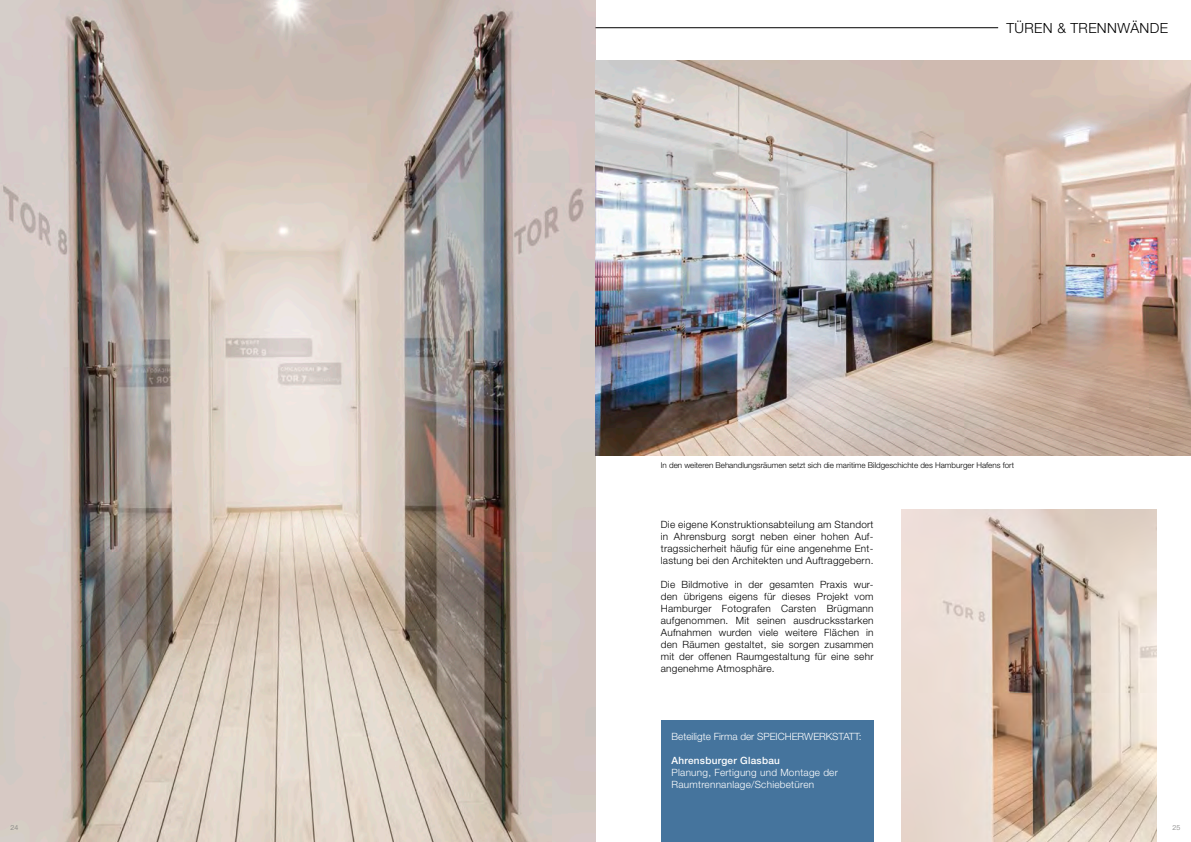
<style>
.page{position:relative;width:1191px;height:842px;background:#fff}
.page>*{position:absolute;margin:0;border:0;box-sizing:border-box;transform-origin:0 0}
.t1{font:300 14px "Helvetica Neue";letter-spacing:.025em;color:#000}
.t2{font:300 10px/12px "Helvetica Neue";letter-spacing:.025em;color:#000;text-align:justify}
.t3{font:300 10px/12px "Helvetica Neue";letter-spacing:.025em;color:#fff}
.t4{font:300 10px "Helvetica Neue";color:#fff}
.t5{font:500 10px "Helvetica Neue";letter-spacing:.025em;color:#fff}
.t6{font:300 8px "Helvetica Neue";color:#000}
.t7{font:300 7px "Helvetica Neue";color:#7b7b7b}
</style>
<div class="page">
<img style="left:0;top:0;width:595px;height:842px">
<img style="left:901px;top:509px;width:256px;height:333px">
<img style="left:595px;top:60px;width:596px;height:395px">
<hr style="left:595px;top:27px;width:403px;height:1px;background:#000">
<div style="left:660px;top:720px;width:213px;height:122px;background:#45749d"></div>
<p class="t7" style="left:10px;top:823px;width:9px">24</p>
<h1 class="t1" style="left:1006px;top:19px;width:163px">TÜREN &amp; TRENNWÄNDE</h1>
<p class="t6" style="left:661px;top:460px;width:355px">In den weiteren Behandlungsräumen setzt sich die maritime Bildgeschichte des Hamburger Hafens fort</p>
<p class="t2" style="left:661px;top:518px;width:214px">Die eigene Konstruktionsabteilung am Standort in Ahrensburg sorgt neben einer hohen Auf&shy;tragssicherheit häufig für eine angenehme Ent&shy;lastung bei den Architekten und Auftraggebern.</p>
<p class="t2" style="left:661px;top:578px;width:214px">Die Bildmotive in der gesamten Praxis wur&shy;den übrigens eigens für dieses Projekt vom Hamburger Fotografen Carsten Brügmann aufgenommen. Mit seinen ausdrucksstarken Aufnahmen wurden viele weitere Flächen in den Räumen gestaltet, sie sorgen zusammen mit der offenen Raumgestaltung für eine sehr angenehme Atmosphäre.</p>
<p class="t4" style="left:671px;top:730px;width:191px">Beteiligte Firma der SPEICHERWERKSTATT:</p>
<p class="t5" style="left:671px;top:754px;width:110px">Ahrensburger Glasbau</p>
<p class="t3" style="left:671px;top:766px;width:168px">Planung, Fertigung und Montage der<br>Raumtrennanlage/Schiebetüren</p>
<p class="t7" style="left:1172px;top:823px;width:9px">25</p>
</div>
